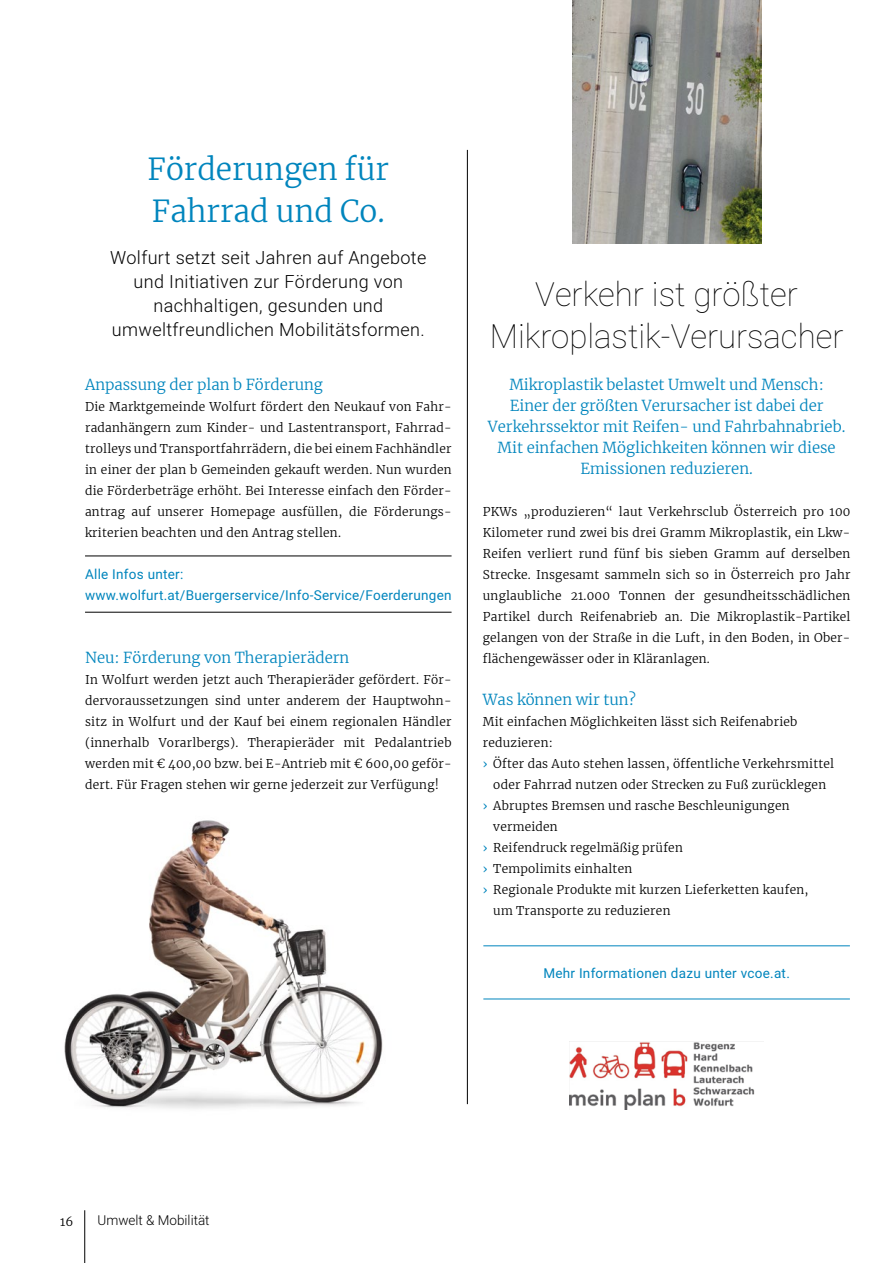
<style>
.page{position:relative;width:893px;height:1263px;background:#fff}
.page>*{position:absolute;margin:0;border:0;box-sizing:border-box;transform-origin:0 0}
.t1{font:100 33px/42px "Heebo";color:#000;text-align:center}
.t2{font:300 30px/42px "Merriweather";color:#0085bd}
.t3{font:300 18px/24px "Heebo";letter-spacing:.02em;color:#000;text-align:center}
.t4{font:300 15px/21px "Merriweather";color:#0085bd;text-align:center}
.t5{font:13.5px/21px "Heebo";letter-spacing:.02em;color:#0085bd}
.t6{font:300 13.5px "Heebo";color:#000}
.t7{font:300 12px/21px "Merriweather";letter-spacing:.02em;color:#000;text-align:justify}
.s1{color:#0085bd}
</style>
<div class="page">
<hr style="left:467px;top:150px;width:1px;height:954px;background:#000">
<hr style="left:85px;top:555px;width:367px;height:1px;background:#000">
<hr style="left:483px;top:945px;width:367px;height:1px;background:#0085bd">
<hr style="left:483px;top:998px;width:367px;height:1px;background:#0085bd">
<hr style="left:85px;top:612px;width:367px;height:1px;background:#000">
<img style="left:64px;top:820px;width:319px;height:289px">
<img style="left:570px;top:1041px;width:193px;height:68px">
<img style="left:572px;top:0;width:189px;height:243px">
<hr style="left:84px;top:1210px;width:1px;height:53px;background:#000">
<h2 class="t2" style="left:148px;top:147px;width:243px">Förderungen für<br>Fahrrad und Co.</h2>
<h3 class="t3" style="left:110px;top:245px;width:318px">Wolfurt setzt seit Jahren auf Angebote und Initiativen zur Förderung von nachhaltigen, gesunden und umweltfreundlichen Mobilitätsformen.</h3>
<p class="t4" style="left:85px;top:374px;width:239px">Anpassung der plan b Förderung</p>
<p class="t7" style="left:85px;top:396px;width:368px;text-align:left">Die Marktgemeinde Wolfurt fördert den Neukauf von Fahr&shy;radanhängern zum Kinder- und Lastentransport, Fahrrad&shy;trolleys und Transportfahrrädern, die bei einem Fachhändler in einer der plan b Gemeinden gekauft werden. Nun wurden die Förderbeträge erhöht. Bei Interesse einfach den Förder&shy;antrag auf unserer Homepage ausfüllen, die Förderungs&shy;kriterien beachten und den Antrag stellen.</p>
<p class="t5" style="left:85px;top:564px;width:368px">Alle Infos unter: www.wolfurt.at/Buergerservice/Info-Service/Foerderungen</p>
<p class="t4" style="left:85px;top:647px;width:266px">Neu: Förderung von Therapierädern</p>
<p class="t7" style="left:85px;top:669px;width:368px">In Wolfurt werden jetzt auch Therapieräder gefördert. För&shy;dervoraussetzungen sind unter anderem der Hauptwohn&shy;sitz in Wolfurt und der Kauf bei einem regionalen Händler (innerhalb Vorarlbergs). Therapieräder mit Pedalantrieb werden mit € 400,00 bzw. bei E-Antrieb mit € 600,00 geför&shy;dert. Für Fragen stehen wir gerne jederzeit zur Verfügung!</p>
<h1 class="t1" style="left:490px;top:272px;width:355px">Verkehr ist größter<br>Mikroplastik-Verursacher</h1>
<p class="t4" style="left:488px;top:374px;width:359px">Mikroplastik belastet Umwelt und Mensch:<br>Einer der größten Verursacher ist dabei der Verkehrssektor mit Reifen- und Fahrbahnabrieb.<br>Mit einfachen Möglichkeiten können wir diese Emissionen reduzieren.</p>
<p class="t7" style="left:483px;top:501px;width:369px">PKWs „produzieren“ laut Verkehrsclub Österreich pro 100<br>Kilometer rund zwei bis drei Gramm Mikroplastik, ein Lkw-Reifen verliert rund fünf bis sieben Gramm auf derselben Strecke. Insgesamt sammeln sich so in Österreich pro Jahr unglaubliche 21.000 Tonnen der gesundheitsschädlichen Partikel durch Reifenabrieb an. Die Mikroplastik-Partikel gelangen von der Straße in die Luft, in den Boden, in Ober&shy;flächengewässer oder in Kläranlagen.</p>
<p class="t4" style="left:483px;top:689px;width:155px">Was können wir tun?</p>
<p class="t7" style="left:483px;top:711px;width:316px">Mit einfachen Möglichkeiten lässt sich Reifenabrieb</p>
<p class="t7" style="left:483px;top:732px;width:72px">reduzieren:</p>
<p class="t7" style="left:483px;top:753px;width:353px"><span class="s1">›</span> Öfter das Auto stehen lassen, öffentliche Verkehrsmittel</p>
<p class="t7" style="left:493px;top:774px;width:334px">oder Fahrrad nutzen oder Strecken zu Fuß zurücklegen</p>
<p class="t7" style="left:483px;top:795px;width:308px"><span class="s1">›</span> Abruptes Bremsen und rasche Beschleunigungen</p>
<p class="t7" style="left:493px;top:816px;width:66px">vermeiden</p>
<p class="t7" style="left:483px;top:837px;width:202px"><span class="s1">›</span> Reifendruck regelmäßig prüfen</p>
<p class="t7" style="left:483px;top:858px;width:151px"><span class="s1">›</span> Tempolimits einhalten</p>
<p class="t7" style="left:483px;top:879px;width:327px"><span class="s1">›</span> Regionale Produkte mit kurzen Lieferketten kaufen,</p>
<p class="t7" style="left:493px;top:900px;width:179px">um Transporte zu reduzieren</p>
<p class="t5" style="left:543px;top:963px;width:248px">Mehr Informationen dazu unter vcoe.at.</p>
<p class="t7" style="left:60px;top:1210px;width:15px">16</p>
<p class="t6" style="left:98px;top:1211px;width:114px">Umwelt &amp; Mobilität</p>
</div>
